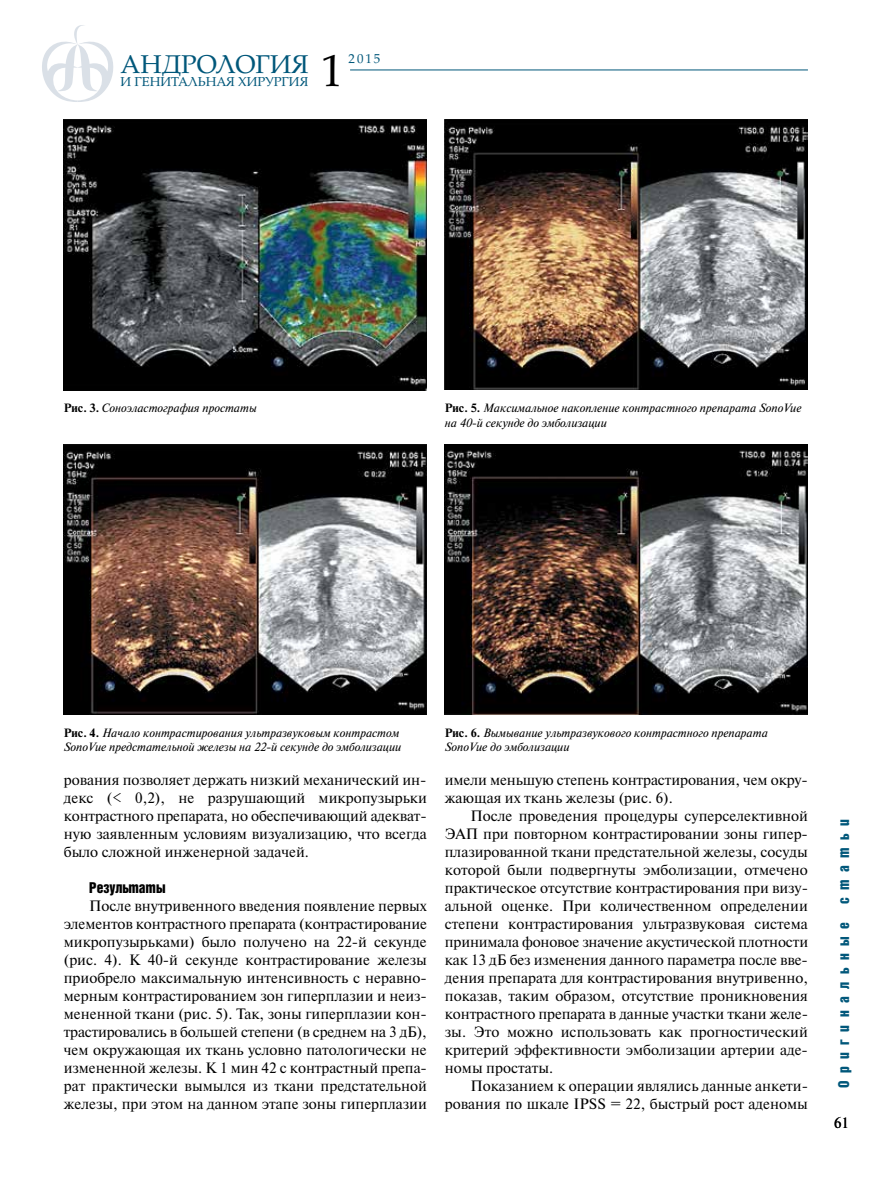
<style>
.page{position:relative;width:893px;height:1191px;background:#fff}
.page>*{position:absolute;margin:0;border:0;box-sizing:border-box;transform-origin:0 0}
.t1{font:45.45px "AG Palatial";color:#000}
.t2{font:25.65px "AG Palatial";color:#00577a}
.t3{font:15px/18px "Newton C";color:#000;text-align:justify}
.t4{font:15px "Bastion Kontrast Alt C";letter-spacing:.5em;color:#00577a}
.t5{font:15px "Bastion Kontrast Alt C";color:#000}
.t6{font:12.9px "AG Palatial";color:#00577a}
.t7{font:italic 12px/14.4px "Newton C";color:#000}
.s1{font-weight:700;font-style:normal}
</style>
<div class="page">
<svg style="left:42px;top:25px;width:72px;height:77px"></svg>
<hr style="left:350px;top:70px;width:458px;height:1px;background:#00577a">
<img style="left:64px;top:119px;width:363px;height:271px">
<img style="left:64px;top:444px;width:363px;height:270px">
<img style="left:445px;top:119px;width:363px;height:271px">
<img style="left:445px;top:444px;width:363px;height:270px">
<h2 class="t2" style="left:120px;top:49px;width:190px">АНДРОЛОГИЯ</h2>
<p class="t6" style="left:120px;top:74px;width:189px">И ГЕНИТАЛЬНАЯ ХИРУРГИЯ</p>
<h1 class="t1" style="left:321px;top:44px;width:24px">1</h1>
<p class="t6" style="left:349px;top:51px;width:33px">2015</p>
<p class="t7" style="left:64px;top:401px;width:194px"><span class="s1">Рис. 3.</span> Соноэластография простаты</p>
<p class="t7" style="left:445px;top:401px;width:358px"><span class="s1">Рис. 5.</span> Максимальное накопление контрастного препарата SonoVue на 40-й секунде до эмболизации</p>
<p class="t7" style="left:64px;top:725px;width:339px"><span class="s1">Рис. 4.</span> Начало контрастирования ультразвуковым контрастом<br>SonoVue предстательной железы на 22-й секунде до эмболизации</p>
<p class="t3" style="left:64px;top:771px;width:365px">рования позволяет держать низкий механический ин&shy;декс (&lt; 0,2), не разрушающий микропузырьки контрастного препарата, но обеспечивающий адекват&shy;ную заявленным условиям визуализацию, что всегда было сложной инженерной задачей.</p>
<p class="t5" style="left:89px;top:880px;width:78px">Результаты</p>
<p class="t3" style="left:64px;top:897px;width:365px;text-indent:26px">После внутривенного введения появление первых элементов контрастного препарата (контрастирование микропузырьками) было получено на 22-й секунде (рис. 4). К 40-й секунде контрастирование железы приобрело максимальную интенсивность с неравно&shy;мерным контрастированием зон гиперплазии и неиз&shy;мененной ткани (рис. 5). Так, зоны гиперплазии кон&shy;трастировались в большей степени (в среднем на 3 дБ), чем окружающая их ткань условно патологически не измененной железы. К 1 мин 42 с контрастный препа&shy;рат практически вымылся из ткани предстательной железы, при этом на данном этапе зоны гиперплазии</p>
<p class="t7" style="left:445px;top:725px;width:324px"><span class="s1">Рис. 6.</span> Вымывание ультразвукового контрастного препарата<br>SonoVue до эмболизации</p>
<p class="t3" style="left:445px;top:771px;width:365px">имели меньшую степень контрастирования, чем окру&shy;жающая их ткань железы (рис. 6).</p>
<p class="t3" style="left:445px;top:807px;width:365px;text-indent:26px">После проведения процедуры суперселективной ЭАП при повторном контрастировании зоны гипер&shy;плазированной ткани предстательной железы, сосуды которой были подвергнуты эмболизации, отмечено практическое отсутствие контрастирования при визу&shy;альной оценке. При количественном определении степени контрастирования ультразвуковая система принимала фоновое значение акустической плотности как 13 дБ без изменения данного параметра после вве&shy;дения препарата для контрастирования внутривенно, показав, таким образом, отсутствие проникновения контрастного препарата в данные участки ткани желе&shy;зы. Это можно использовать как прогностический критерий эффективности эмболизации артерии аде&shy;номы простаты.</p>
<p class="t3" style="left:445px;top:1077px;width:365px;text-align:right">Показанием к операции являлись данные анкети&shy;рования по шкале IPSS = 22, быстрый рост аденомы</p>
<p class="t4" style="left:836px;top:1088px;width:271px;rotate:-90deg">Оригинальные статьи</p>
<p class="t3" style="left:834px;top:1114px;width:16px">61</p>
</div>
